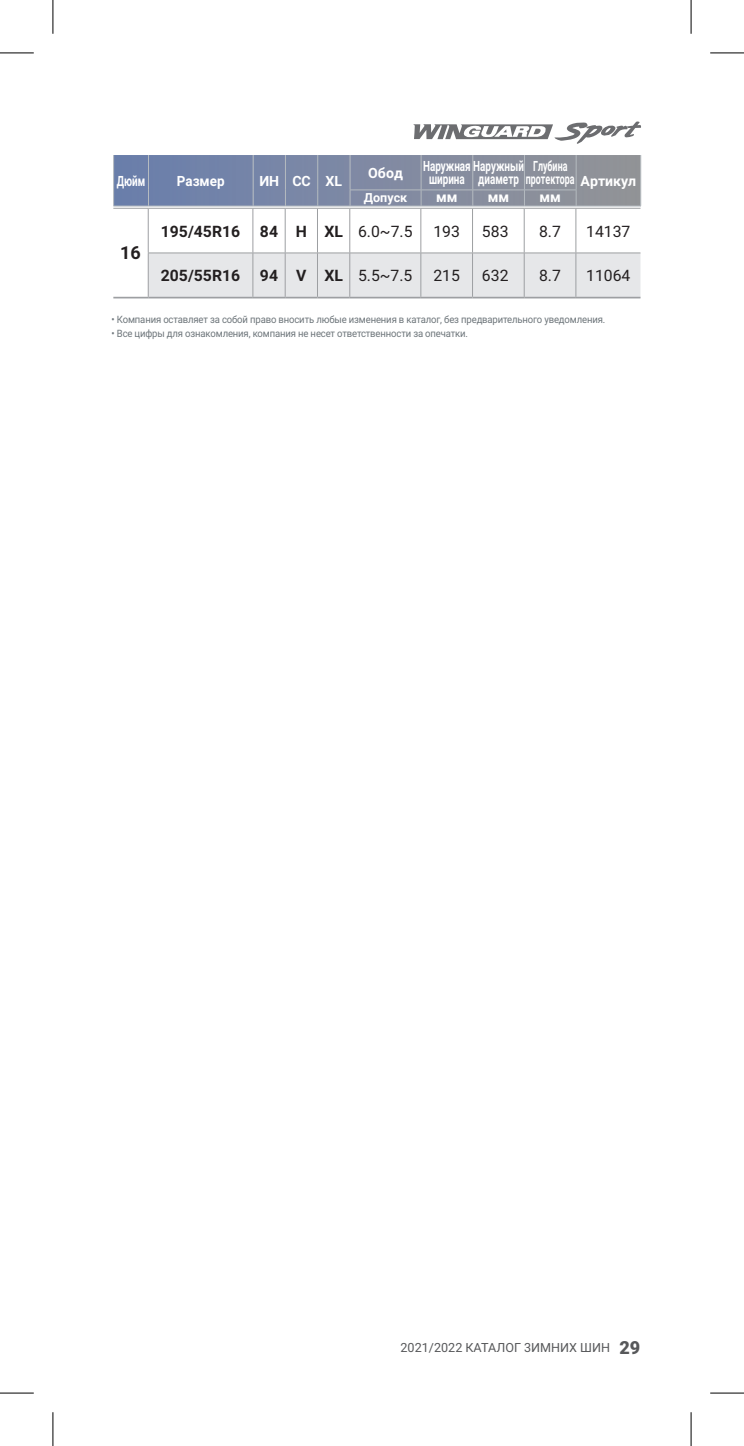
<style>
.page{position:relative;width:744px;height:1446px;background:#fff}
.page>*{position:absolute;margin:0;border:0;box-sizing:border-box;transform-origin:0 0}
.t1{font:700 18px "Roboto";color:#231f20}
.t2{font:15.75px "Roboto";color:#231f20}
.t3{font:700 15.75px "Roboto";color:#231f20}
.t4{font:700 14.17px/12.6px "Roboto";color:#fff;scale:.7 1}
.t5{font:700 14.17px/12.6px "Roboto";color:#fff;scale:.63 1}
.t6{font:700 14.17px "Roboto";color:#fff}
.t7{font:700 14.17px "Roboto";color:#fff;scale:.95 1}
.t8{font:12.6px "Roboto";color:#57585a}
.t9{font:700 12.6px "Roboto";color:#fff}
.t10{font:10.12px "Roboto";letter-spacing:-.015em;color:#6d757a;scale:.94 1}
.s1{font-weight:700}
.s2{font-weight:900;font-size:18px}
</style>
<div class="page">
<svg style="left:413px;top:121px;width:228px;height:23px"></svg>
<hr style="left:113px;top:206px;width:35px;height:1px;background:#b5bbc0">
<hr style="left:148px;top:206px;width:105px;height:1px;background:#b5bbc0">
<hr style="left:253px;top:206px;width:32px;height:1px;background:#b5bbc0">
<hr style="left:285px;top:206px;width:33px;height:1px;background:#b5bbc0">
<hr style="left:318px;top:206px;width:32px;height:1px;background:#b5bbc0">
<hr style="left:350px;top:206px;width:71px;height:1px;background:#b5bbc0">
<hr style="left:421px;top:206px;width:52px;height:1px;background:#b5bbc0">
<hr style="left:473px;top:206px;width:51px;height:1px;background:#b5bbc0">
<hr style="left:524px;top:206px;width:52px;height:1px;background:#b5bbc0">
<hr style="left:576px;top:206px;width:65px;height:1px;background:#b5bbc0">
<svg style="left:113px;top:155px;width:528px;height:51px;background:#818ba3"></svg>
<div style="left:149px;top:253px;width:491px;height:44px;background:#e6e7e9"></div>
<hr style="left:113px;top:208px;width:35px;height:1px;background:#9d9fa2">
<hr style="left:148px;top:208px;width:105px;height:1px;background:#9d9fa2">
<hr style="left:148px;top:208px;width:1px;height:45px;background:#9d9fa2">
<hr style="left:253px;top:208px;width:32px;height:1px;background:#9d9fa2">
<hr style="left:252px;top:208px;width:1px;height:45px;background:#9d9fa2">
<hr style="left:285px;top:208px;width:32px;height:1px;background:#9d9fa2">
<hr style="left:285px;top:208px;width:1px;height:45px;background:#9d9fa2">
<hr style="left:317px;top:208px;width:33px;height:1px;background:#9d9fa2">
<hr style="left:317px;top:208px;width:1px;height:45px;background:#9d9fa2">
<hr style="left:350px;top:208px;width:71px;height:1px;background:#9d9fa2">
<hr style="left:349px;top:208px;width:1px;height:45px;background:#9d9fa2">
<hr style="left:421px;top:208px;width:51px;height:1px;background:#9d9fa2">
<hr style="left:420px;top:208px;width:1px;height:45px;background:#9d9fa2">
<hr style="left:472px;top:208px;width:52px;height:1px;background:#9d9fa2">
<hr style="left:472px;top:208px;width:1px;height:45px;background:#9d9fa2">
<hr style="left:524px;top:208px;width:52px;height:1px;background:#9d9fa2">
<hr style="left:524px;top:208px;width:1px;height:45px;background:#9d9fa2">
<hr style="left:576px;top:208px;width:64px;height:1px;background:#9d9fa2">
<hr style="left:575px;top:208px;width:1px;height:45px;background:#9d9fa2">
<hr style="left:148px;top:252px;width:105px;height:1px;background:#9d9fa2">
<hr style="left:148px;top:253px;width:1px;height:44px;background:#9d9fa2">
<hr style="left:253px;top:252px;width:32px;height:1px;background:#9d9fa2">
<hr style="left:252px;top:253px;width:1px;height:44px;background:#9d9fa2">
<hr style="left:285px;top:252px;width:32px;height:1px;background:#9d9fa2">
<hr style="left:285px;top:253px;width:1px;height:44px;background:#9d9fa2">
<hr style="left:317px;top:252px;width:33px;height:1px;background:#9d9fa2">
<hr style="left:317px;top:253px;width:1px;height:44px;background:#9d9fa2">
<hr style="left:350px;top:252px;width:71px;height:1px;background:#9d9fa2">
<hr style="left:349px;top:253px;width:1px;height:44px;background:#9d9fa2">
<hr style="left:421px;top:252px;width:51px;height:1px;background:#9d9fa2">
<hr style="left:420px;top:253px;width:1px;height:44px;background:#9d9fa2">
<hr style="left:472px;top:252px;width:52px;height:1px;background:#9d9fa2">
<hr style="left:472px;top:253px;width:1px;height:44px;background:#9d9fa2">
<hr style="left:524px;top:252px;width:52px;height:1px;background:#9d9fa2">
<hr style="left:524px;top:253px;width:1px;height:44px;background:#9d9fa2">
<hr style="left:576px;top:252px;width:64px;height:1px;background:#9d9fa2">
<hr style="left:575px;top:253px;width:1px;height:44px;background:#9d9fa2">
<hr style="left:113px;top:297px;width:35px;height:1px;background:#9d9fa2">
<hr style="left:148px;top:297px;width:105px;height:1px;background:#9d9fa2">
<hr style="left:253px;top:297px;width:32px;height:1px;background:#9d9fa2">
<hr style="left:285px;top:297px;width:32px;height:1px;background:#9d9fa2">
<hr style="left:317px;top:297px;width:33px;height:1px;background:#9d9fa2">
<hr style="left:350px;top:297px;width:71px;height:1px;background:#9d9fa2">
<hr style="left:421px;top:297px;width:51px;height:1px;background:#9d9fa2">
<hr style="left:472px;top:297px;width:52px;height:1px;background:#9d9fa2">
<hr style="left:524px;top:297px;width:52px;height:1px;background:#9d9fa2">
<hr style="left:576px;top:297px;width:64px;height:1px;background:#9d9fa2">
<hr style="left:0;top:53px;width:34px;height:1px;background:#000">
<hr style="left:710px;top:53px;width:34px;height:1px;background:#000">
<hr style="left:0;top:1392px;width:34px;height:1px;background:#000">
<hr style="left:710px;top:1392px;width:34px;height:1px;background:#000">
<hr style="left:53px;top:0;width:1px;height:34px;background:#000">
<hr style="left:53px;top:1411px;width:1px;height:34px;background:#000">
<hr style="left:690px;top:0;width:1px;height:34px;background:#000">
<hr style="left:690px;top:1411px;width:1px;height:34px;background:#000">
<h3 class="t4" style="left:117px;top:174px;width:42px">Дюйм</h3>
<h3 class="t7" style="left:177px;top:171px;width:52px">Размер</h3>
<h3 class="t6" style="left:259px;top:171px;width:84px">ИН СС XL</h3>
<h3 class="t5" style="left:526px;top:159px;width:177px;text-indent:7px">Глубина<br>протектора Артикул</h3>
<h3 class="t6" style="left:368px;top:163px;width:36px">Обод</h3>
<h3 class="t4" style="left:429px;top:159px;width:137px;text-indent:-6px">Наружная Наружный ширина</h3>
<h3 class="t4" style="left:478px;top:172px;width:59px">диаметр</h3>
<p class="t9" style="left:364px;top:188px;width:45px">Допуск</p>
<h3 class="t6" style="left:436px;top:187px;width:23px">мм</h3>
<h3 class="t6" style="left:488px;top:187px;width:23px">мм</h3>
<h3 class="t6" style="left:539px;top:187px;width:23px">мм</h3>
<h2 class="t3" style="left:161px;top:220px;width:81px">195/45R16</h2>
<h2 class="t2" style="left:260px;top:220px;width:154px"><span class="s1">84 H XL</span> 6.0~7.5</h2>
<h2 class="t2" style="left:433px;top:220px;width:28px">193</h2>
<h2 class="t2" style="left:482px;top:220px;width:28px">583</h2>
<h2 class="t2" style="left:539px;top:220px;width:23px">8.7</h2>
<h2 class="t2" style="left:586px;top:220px;width:46px">14137</h2>
<h2 class="t3" style="left:161px;top:264px;width:81px">205/55R16</h2>
<h2 class="t2" style="left:260px;top:264px;width:154px"><span class="s1">94 V XL</span> 5.5~7.5</h2>
<h2 class="t2" style="left:433px;top:264px;width:28px">215</h2>
<h2 class="t2" style="left:482px;top:264px;width:28px">632</h2>
<h2 class="t2" style="left:539px;top:264px;width:23px">8.7</h2>
<h2 class="t2" style="left:586px;top:264px;width:46px">11064</h2>
<p class="t10" style="left:112px;top:313px;width:526px">• Компания оставляет за собой право вносить любые изменения в каталог, без предварительного уведомления.</p>
<p class="t10" style="left:112px;top:326px;width:381px">• Все цифры для ознакомления, компания не несет ответственности за опечатки.</p>
<h1 class="t1" style="left:120px;top:240px;width:22px">16</h1>
<p class="t8" style="left:400px;top:1338px;width:241px">2021/2022 КАТАЛОГ 3ИМНИХ ШИН <span class="s2">29</span></p>
</div>
